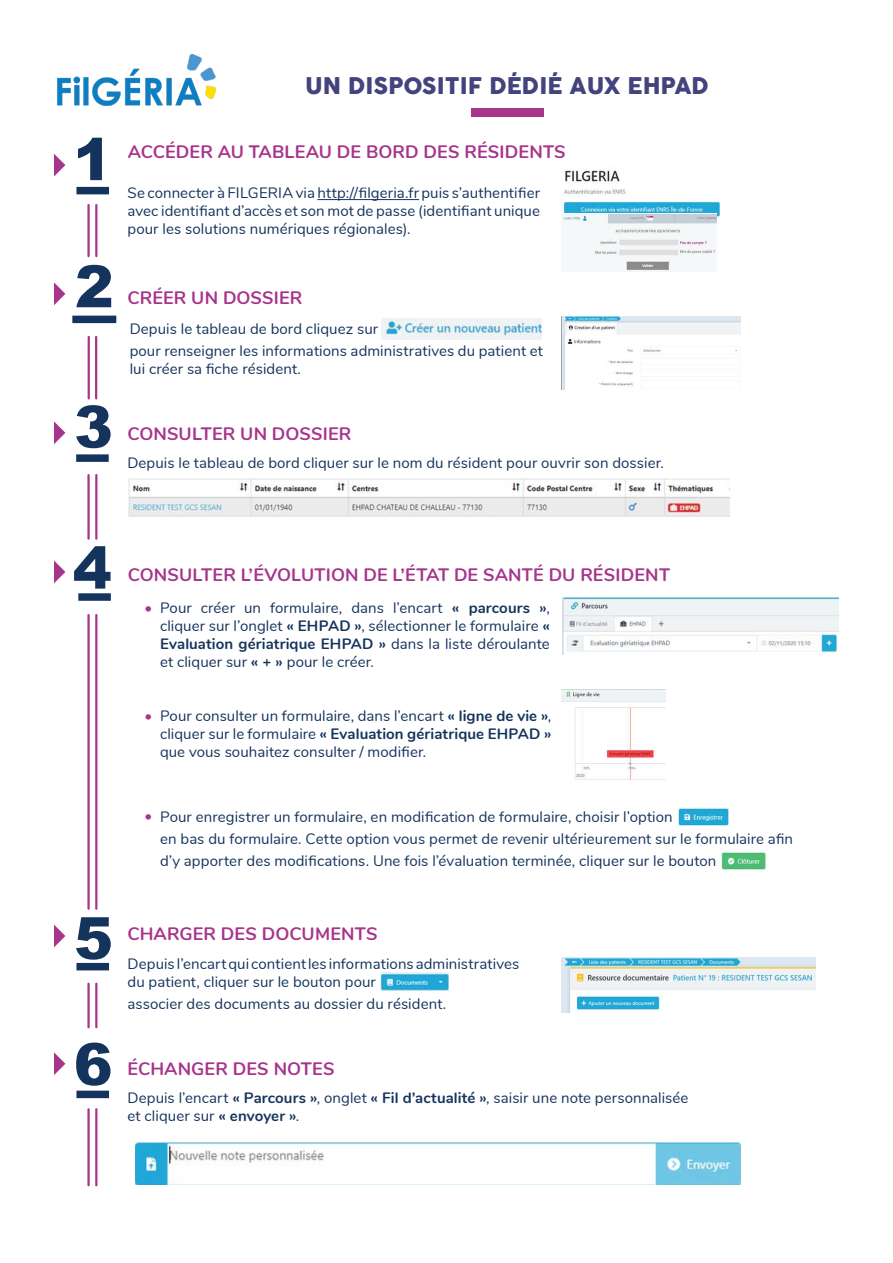
<style>
.page{position:relative;width:893px;height:1263px;background:#fff}
.page>*{position:absolute;margin:0;border:0;box-sizing:border-box;transform-origin:0 0}
.t1{font:900 58.2px "Arial";color:#15345d}
.t2{font:22.5px "Cocogoose";color:#43447d}
.t3{font:700 18px "Nunito";letter-spacing:.01em;color:#a7358b}
.t4{font:15px/18px "Nunito";letter-spacing:.005em;color:#15345d;text-align:justify}
.t5{font:15px "Nunito";color:#a7358b}
.s1{font-weight:700}
</style>
<div class="page">
<hr style="left:317px;top:199px;width:102px;height:1px;background:#15345d">
<div style="left:76px;top:187px;width:33px;height:7px;background:#15345d"></div>
<hr style="left:95px;top:205px;width:2px;height:51px;background:#a7358b">
<hr style="left:87px;top:205px;width:3px;height:51px;background:#a7358b">
<svg style="left:54px;top:154px;width:11px;height:23px"></svg>
<div style="left:471px;top:108px;width:72px;height:9px;background:#a7358b"></div>
<img style="left:57px;top:54px;width:158px;height:52px">
<img style="left:562px;top:169px;width:158px;height:50px">
<img style="left:561px;top:214px;width:155px;height:57px">
<div style="left:72px;top:316px;width:44px;height:7px;background:#15345d"></div>
<hr style="left:95px;top:337px;width:2px;height:61px;background:#a7358b">
<hr style="left:88px;top:337px;width:2px;height:61px;background:#a7358b">
<svg style="left:54px;top:282px;width:11px;height:23px"></svg>
<img style="left:381px;top:319px;width:161px;height:20px">
<img style="left:561px;top:317px;width:180px;height:72px">
<hr style="left:95px;top:475px;width:2px;height:64px;background:#a7358b">
<hr style="left:87px;top:475px;width:3px;height:64px;background:#a7358b">
<svg style="left:54px;top:421px;width:11px;height:23px"></svg>
<div style="left:76px;top:454px;width:33px;height:8px;background:#15345d"></div>
<img style="left:128px;top:478px;width:601px;height:39px">
<div style="left:78px;top:593px;width:33px;height:8px;background:#15345d"></div>
<hr style="left:95px;top:615px;width:2px;height:294px;background:#a7358b">
<hr style="left:87px;top:615px;width:3px;height:294px;background:#a7358b">
<svg style="left:54px;top:560px;width:11px;height:23px"></svg>
<img style="left:562px;top:597px;width:277px;height:57px">
<img style="left:561px;top:690px;width:104px;height:90px">
<img style="left:678px;top:809px;width:51px;height:16px">
<img style="left:721px;top:853px;width:44px;height:16px">
<div style="left:76px;top:963px;width:33px;height:7px;background:#15345d"></div>
<svg style="left:54px;top:924px;width:11px;height:23px"></svg>
<hr style="left:95px;top:984px;width:2px;height:43px;background:#a7358b">
<hr style="left:87px;top:984px;width:3px;height:43px;background:#a7358b">
<img style="left:381px;top:973px;width:68px;height:18px">
<img style="left:561px;top:958px;width:255px;height:55px">
<div style="left:76px;top:1091px;width:33px;height:7px;background:#15345d"></div>
<svg style="left:54px;top:1052px;width:11px;height:23px"></svg>
<hr style="left:95px;top:1109px;width:2px;height:76px;background:#a7358b">
<hr style="left:87px;top:1109px;width:3px;height:76px;background:#a7358b">
<img style="left:136px;top:1142px;width:605px;height:43px">
<p class="t2" style="left:305px;top:70px;width:405px">UN DISPOSITIF DÉDIÉ AUX EHPAD</p>
<p class="t1" style="left:73px;top:117px;width:40px">1</p>
<p class="t1" style="left:75px;top:244px;width:40px">2</p>
<p class="t1" style="left:74px;top:384px;width:40px">3</p>
<p class="t3" style="left:128px;top:139px;width:439px">ACCÉDER AU TABLEAU DE BORD DES RÉSIDENTS</p>
<p class="t4" style="left:128px;top:183px;width:414px">Se connecter à FILGERIA via http://filgeria.fr puis s’authentifier avec identifiant d’accès et son mot de passe (identifiant unique pour les solutions numériques régionales).</p>
<p class="t3" style="left:127px;top:284px;width:177px">CRÉER UN DOSSIER</p>
<p class="t4" style="left:130px;top:319px;width:250px">Depuis le tableau de bord cliquez sur</p>
<p class="t4" style="left:130px;top:341px;width:415px">pour renseigner les informations administratives du patient et lui créer sa fiche résident.</p>
<p class="t3" style="left:127px;top:420px;width:226px">CONSULTER UN DOSSIER</p>
<p class="t4" style="left:127px;top:452px;width:538px">Depuis le tableau de bord cliquer sur le nom du résident pour ouvrir son dossier.</p>
<p class="t1" style="left:73px;top:526px;width:40px">4</p>
<p class="t3" style="left:128px;top:561px;width:544px">CONSULTER L’ÉVOLUTION DE L’ÉTAT DE SANTÉ DU RÉSIDENT</p>
<p class="t5" style="left:144px;top:596px;width:9px">•</p>
<p class="t4" style="left:160px;top:598px;width:391px">Pour créer un formulaire, dans l’encart <span class="s1">« parcours »</span>, cliquer sur l’onglet <span class="s1">« EHPAD »</span>, sélectionner le formulaire <span class="s1">« Evaluation gériatrique EHPAD »</span> dans la liste déroulante et cliquer sur <span class="s1">« + »</span> pour le créer.</p>
<p class="t5" style="left:144px;top:705px;width:9px">•</p>
<p class="t4" style="left:160px;top:706px;width:393px">Pour consulter un formulaire, dans l’encart <span class="s1">« ligne de vie »</span>, cliquer sur le formulaire <span class="s1">« Evaluation gériatrique EHPAD » </span>que vous souhaitez consulter / modifier.</p>
<p class="t5" style="left:144px;top:805px;width:9px">•</p>
<p class="t4" style="left:160px;top:806px;width:514px">Pour enregistrer un formulaire, en modification de formulaire, choisir l’option</p>
<p class="t4" style="left:160px;top:829px;width:634px">en bas du formulaire. Cette option vous permet de revenir ultérieurement sur le formulaire afin</p>
<p class="t4" style="left:160px;top:851px;width:558px">d’y apporter des modifications. Une fois l’évaluation terminée, cliquer sur le bouton</p>
<p class="t1" style="left:74px;top:896px;width:40px">5</p>
<p class="t3" style="left:127px;top:920px;width:252px">CHARGER DES DOCUMENTS</p>
<p class="t4" style="left:128px;top:954px;width:393px">Depuis l’encart qui contient les informations administratives du patient, cliquer sur le bouton pour</p>
<p class="t4" style="left:128px;top:994px;width:320px">associer des documents au dossier du résident.</p>
<p class="t1" style="left:74px;top:1022px;width:40px">6</p>
<p class="t3" style="left:127px;top:1055px;width:209px">ÉCHANGER DES NOTES</p>
<p class="t4" style="left:128px;top:1088px;width:562px">Depuis l’encart <span class="s1">« Parcours »</span>, onglet <span class="s1">« Fil d’actualité »</span>, saisir une note personnalisée et cliquer sur <span class="s1">« envoyer »</span>.</p>
</div>
